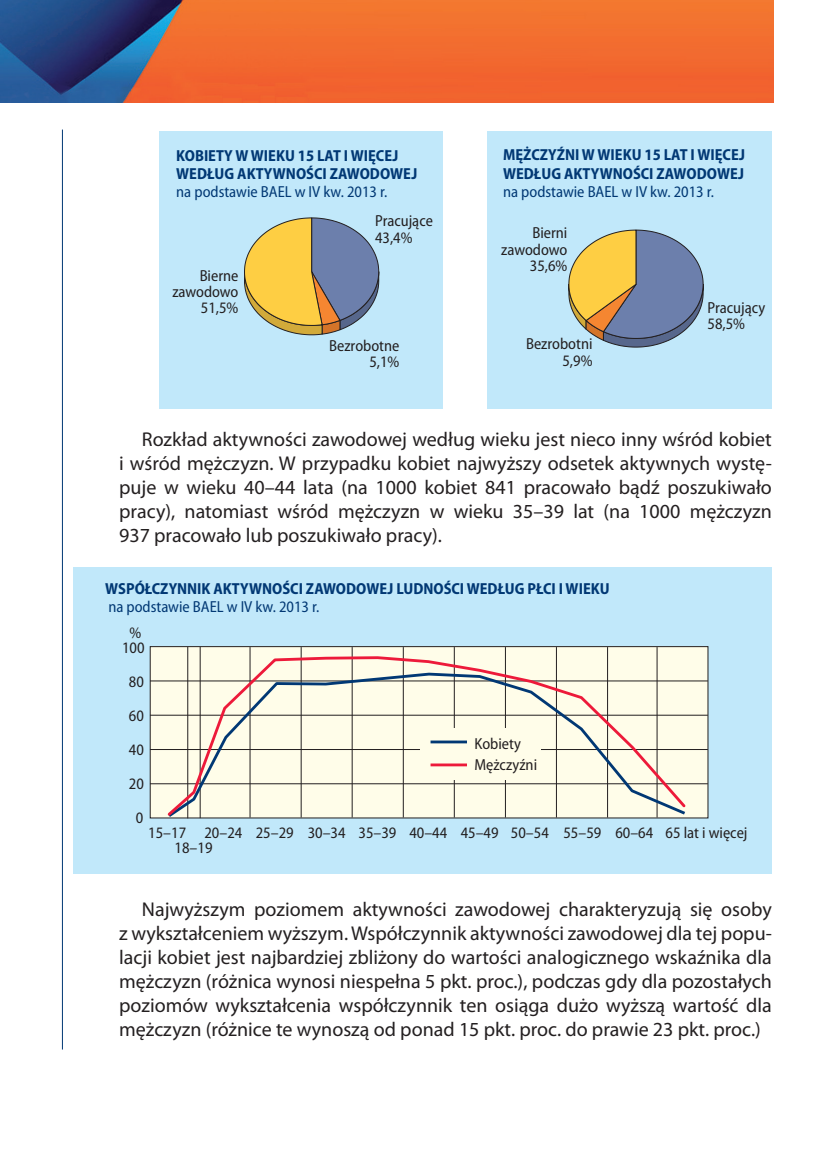
<style>
.page{position:relative;width:840px;height:1163px;background:#fff}
.page>*{position:absolute;margin:0;border:0;box-sizing:border-box;transform-origin:0 0}
.t1{font:20px/24px "Myriad Pro";color:#231f20;text-align:justify}
.t2{font:700 semi-condensed 16px/18.2px "Myriad Pro";color:#013874}
.t3{font:semi-condensed 16px/16.2px "Myriad Pro";color:#231f20;text-align:right}
.s1{font-weight:400}
</style>
<div class="page">
<hr style="left:62px;top:129px;width:1px;height:920px;background:#013874">
<img style="left:0;top:0;width:773px;height:102px">
<div style="left:487px;top:131px;width:284px;height:277px;background:#c1e8fa"></div>
<div style="left:159px;top:131px;width:283px;height:277px;background:#c1e8fa"></div>
<svg style="left:568px;top:229px;width:135px;height:119px"></svg>
<svg style="left:244px;top:217px;width:135px;height:118px"></svg>
<div style="left:74px;top:567px;width:697px;height:306px;background:#c1e8fa"></div>
<div style="left:150px;top:646px;width:557px;height:171px;background:#fffde9"></div>
<hr style="left:403px;top:647px;width:1px;height:170px;background:#231f20">
<hr style="left:187px;top:646px;width:1px;height:172px;background:#231f20">
<hr style="left:200px;top:646px;width:1px;height:172px;background:#231f20">
<hr style="left:249px;top:647px;width:1px;height:170px;background:#231f20">
<hr style="left:300px;top:647px;width:1px;height:170px;background:#231f20">
<hr style="left:351px;top:647px;width:1px;height:170px;background:#231f20">
<hr style="left:453px;top:647px;width:1px;height:170px;background:#231f20">
<hr style="left:505px;top:647px;width:1px;height:170px;background:#231f20">
<hr style="left:555px;top:647px;width:1px;height:170px;background:#231f20">
<hr style="left:607px;top:647px;width:1px;height:170px;background:#231f20">
<hr style="left:656px;top:647px;width:1px;height:170px;background:#231f20">
<hr style="left:150px;top:783px;width:557px;height:1px;background:#231f20">
<hr style="left:150px;top:749px;width:557px;height:1px;background:#231f20">
<hr style="left:150px;top:714px;width:557px;height:1px;background:#231f20">
<hr style="left:150px;top:680px;width:557px;height:1px;background:#231f20">
<svg style="left:165px;top:654px;width:522px;height:164px"></svg>
<p class="t2" style="left:176px;top:146px;width:242px">KOBIETY W WIEKU 15 LAT I WIĘCEJ<br>WEDŁUG AKTYWNOŚCI ZAWODOWEJ <span class="s1">na podstawie BAEL w IV kw. 2013 r.</span></p>
<p class="t3" style="left:172px;top:267px;width:68px">Bierne zawodowo<br>51,5%</p>
<p class="t3" style="left:375px;top:213px;width:59px;text-align:left">Pracujące<br>43,4%</p>
<p class="t2" style="left:503px;top:146px;width:243px;text-align:justify">MĘŻCZYŹNI W WIEKU 15 LAT I WIĘCEJ WEDŁUG AKTYWNOŚCI ZAWODOWEJ <span class="s1">na podstawie BAEL w IV kw. 2013 r.</span></p>
<p class="t3" style="left:501px;top:225px;width:68px">Bierni zawodowo<br>35,6%</p>
<p class="t3" style="left:707px;top:300px;width:59px;text-align:left">Pracujący<br>58,5%</p>
<p class="t3" style="left:329px;top:338px;width:72px">Bezrobotne<br>5,1%</p>
<p class="t3" style="left:525px;top:336px;width:68px">Bezrobotni<br>5,9%</p>
<p class="t1" style="left:119px;top:427px;width:654px;text-indent:23px">Rozkład aktywności zawodowej według wieku jest nieco inny wśród kobiet i wśród mężczyzn. W przypadku kobiet najwyższy odsetek aktywnych wystę&shy;puje w wieku 40–44 lata (na 1000 kobiet 841 pracowało bądź poszukiwało pracy), natomiast wśród mężczyzn w wieku 35–39 lat (na 1000 mężczyzn 937 pracowało lub poszukiwało pracy).</p>
<p class="t2" style="left:105px;top:579px;width:505px">WSPÓŁCZYNNIK AKTYWNOŚCI ZAWODOWEJ LUDNOŚCI WEDŁUG PŁCI I WIEKU <span class="s1">na podstawie BAEL w IV kw. 2013 r.</span></p>
<p class="t3" style="left:122px;top:631px;width:24px;line-height:34px">100<br>80<br>60<br>40<br>20<br>0</p>
<p class="t3" style="left:129px;top:625px;width:13px">%</p>
<p class="t3" style="left:474px;top:735px;width:48px">Kobiety</p>
<p class="t3" style="left:474px;top:756px;width:64px">Mężczyźni</p>
<p class="t3" style="left:204px;top:824px;width:544px">20–24 25–29 30–34 35–39 40–44 45–49 50–54 55–59 60–64 65 lat i więcej</p>
<p class="t3" style="left:174px;top:825px;width:39px;line-height:14.8px;text-align:left;text-indent:-26px">15–17<br>18–19</p>
<p class="t1" style="left:119px;top:896px;width:653px;text-indent:23px">Najwyższym poziomem aktywności zawodowej charakteryzują się osoby z wykształceniem wyższym. Współczynnik aktywności zawodowej dla tej popu&shy;lacji kobiet jest najbardziej zbliżony do wartości analogicznego wskaźnika dla mężczyzn (różnica wynosi niespełna 5 pkt. proc.), podczas gdy dla pozostałych poziomów wykształcenia współczynnik ten osiąga dużo wyższą wartość dla mężczyzn (różnice te wynoszą od ponad 15 pkt. proc. do prawie 23 pkt. proc.)</p>
</div>
